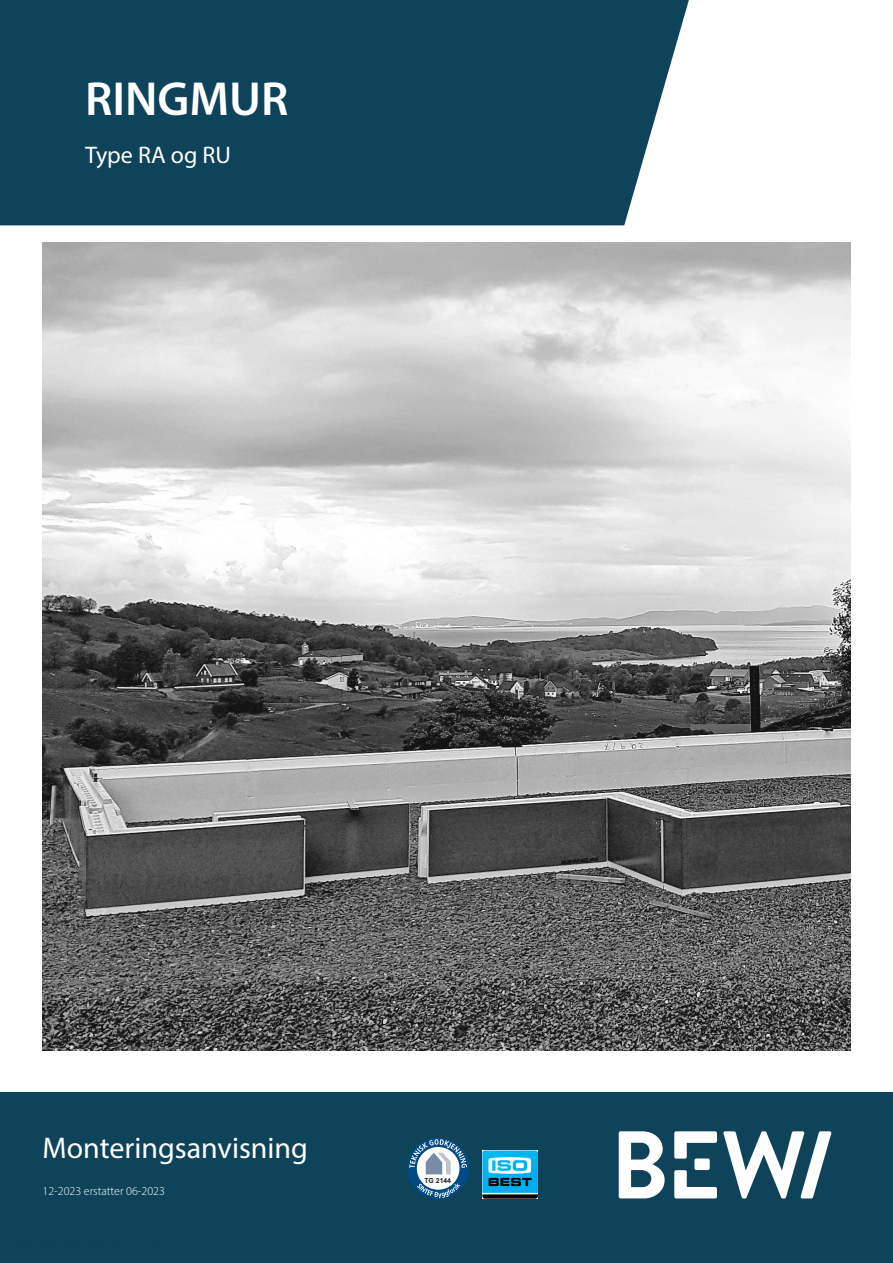
<style>
.page{position:relative;width:893px;height:1263px;background:#fff}
.page>*{position:absolute;margin:0;border:0;box-sizing:border-box;transform-origin:0 0}
.t1{font:600 48px "Myriad Pro";color:#fff}
.t2{font:30px "Myriad Pro";color:#fff}
.t3{font:24px "Myriad Pro";color:#fff}
.t4{font:300 12px "Myriad Pro";color:#fff}
.t5{font:600 7.65px "Myriad Pro";color:#231f20}
.t6{font:700 6.9px "Arial";color:#231f20}
</style>
<div class="page">
<div style="left:0;top:0;width:689px;height:225px;background:#0e435a"></div>
<div style="left:0;top:1093px;width:893px;height:170px;background:#0e435a"></div>
<img style="left:43px;top:242px;width:807px;height:808px">
<svg style="left:619px;top:1131px;width:46px;height:67px"></svg>
<svg style="left:674px;top:1170px;width:43px;height:28px"></svg>
<svg style="left:674px;top:1131px;width:43px;height:27px"></svg>
<div style="left:694px;top:1158px;width:16px;height:12px;background:#fff;border-radius:2px"></div>
<svg style="left:723px;top:1131px;width:108px;height:67px"></svg>
<div style="left:407px;top:1137px;width:62px;height:62px;background:#004b84;border-radius:50%"></div>
<svg style="left:417px;top:1147px;width:43px;height:43px"></svg>
<svg style="left:417px;top:1183px;width:43px;height:15px"></svg>
<svg style="left:409px;top:1139px;width:58px;height:35px"></svg>
<div style="left:423px;top:1177px;width:30px;height:6px;background:#fff"></div>
<img style="left:483px;top:1150px;width:55px;height:49px">
<h1 class="t1" style="left:85px;top:69px;width:205px">RINGMUR</h1>
<h3 class="t3" style="left:85px;top:140px;width:147px">Type RA og RU</h3>
<h2 class="t2" style="left:43px;top:1129px;width:267px">Monteringsanvisning</h2>
<p class="t4" style="left:43px;top:1184px;width:124px">12-2023 erstatter 06-2023</p>
<p class="t5" style="left:424px;top:1175px;width:29px">TG 2156</p>
<p class="t6" style="left:424px;top:1176px;width:28px">TG 2144</p>
</div>
